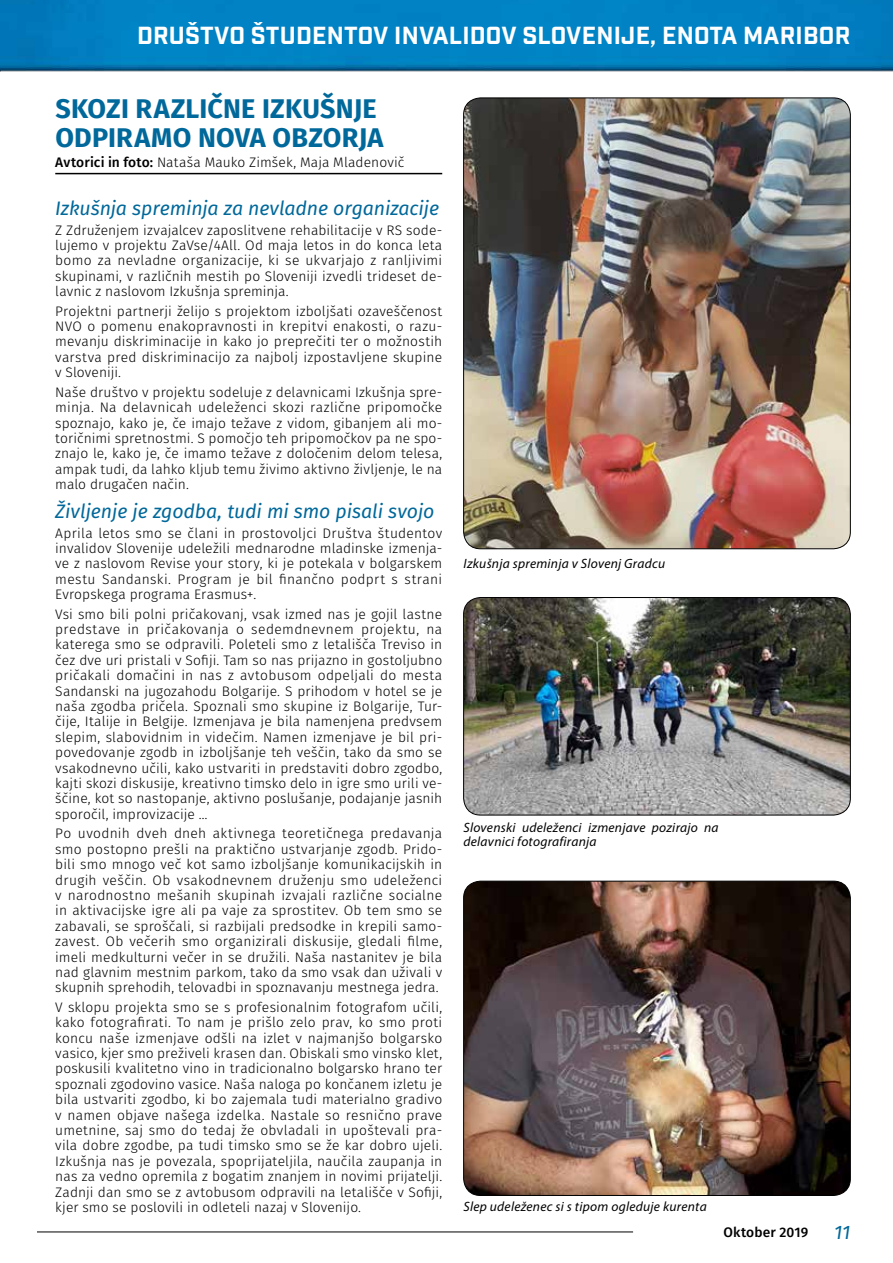
<style>
.page{position:relative;width:893px;height:1263px;background:#fff}
.page>*{position:absolute;margin:0;border:0;box-sizing:border-box;transform-origin:0 0}
.t1{font:700 27px/29px "Fira Sans";letter-spacing:.005em;color:#00689a}
.t2{font:700 24px "Industry";letter-spacing:.01em;color:#fff}
.t3{font:italic 19.5px "Fira Sans";letter-spacing:-.01em;color:#00689a}
.t4{font:300 13.8px/15.5px "Fira Sans";letter-spacing:.005em;color:#000;text-align:justify}
.t5{font:500 13.8px "Fira Sans";letter-spacing:.01em;color:#000}
.t6{font:italic 13.5px/13.5px "Myriad Pro";letter-spacing:.02em;color:#000}
.s1{font-weight:500}
</style>
<div class="page">
<img style="left:0;top:0;width:893px;height:1232px">
<hr style="left:37px;top:1232px;width:596px;height:1px;background:#000">
<hr style="left:55px;top:173px;width:387px;height:1px;background:#000">
<img style="left:464px;top:98px;width:386px;height:451px">
<img style="left:464px;top:597px;width:386px;height:218px">
<div style="left:463px;top:597px;width:387px;height:218px;border:1px solid #000;border-radius:17px"></div>
<img style="left:464px;top:881px;width:386px;height:314px">
<div style="left:463px;top:881px;width:387px;height:314px;border:1px solid #000;border-radius:17px"></div>
<h2 class="t2" style="left:137px;top:21px;width:715px">DRUŠTVO ŠTUDENTOV INVALIDOV SLOVENIJE, ENOTA MARIBOR</h2>
<h1 class="t1" style="left:55px;top:94px;width:330px">SKOZI RAZLIČNE IZKUŠNJE<br>ODPIRAMO NOVA OBZORJA</h1>
<p class="t4" style="left:55px;top:154px;width:351px"><span class="s1">Avtorici in foto:</span> Nataša Mauko Zimšek, Maja Mladenovič</p>
<h3 class="t3" style="left:55px;top:194px;width:386px">Izkušnja spreminja za nevladne organizacije</h3>
<p class="t4" style="left:55px;top:222px;width:388px">Z Združenjem izvajalcev zaposlitvene rehabilitacije v RS sode&shy;lujemo v projektu ZaVse/4All. Od maja letos in do konca leta bomo za nevladne organizacije, ki se ukvarjajo z ranljivimi skupinami, v različnih mestih po Sloveniji izvedli trideset de&shy;lavnic z naslovom Izkušnja spreminja.</p>
<p class="t4" style="left:55px;top:303px;width:388px">Projektni partnerji želijo s projektom izboljšati ozaveščenost NVO o pomenu enakopravnosti in krepitvi enakosti, o razu&shy;mevanju diskriminacije in kako jo preprečiti ter o možnostih varstva pred diskriminacijo za najbolj izpostavljene skupine v Sloveniji.</p>
<p class="t4" style="left:55px;top:384px;width:388px">Naše društvo v projektu sodeluje z delavnicami Izkušnja spre&shy;minja. Na delavnicah udeleženci skozi različne pripomočke spoznajo, kako je, če imajo težave z vidom, gibanjem ali mo&shy;toričnimi spretnostmi. S pomočjo teh pripomočkov pa ne spo&shy;znajo le, kako je, če imamo težave z določenim delom telesa, ampak tudi, da lahko kljub temu živimo aktivno življenje, le na malo drugačen način.</p>
<h3 class="t3" style="left:55px;top:497px;width:381px">Življenje je zgodba, tudi mi smo pisali svojo</h3>
<p class="t4" style="left:55px;top:525px;width:388px">Aprila letos smo se člani in prostovoljci Društva študentov invalidov Slovenije udeležili mednarodne mladinske izmenja&shy;ve z naslovom Revise your story, ki je potekala v bolgarskem mestu Sandanski. Program je bil finančno podprt s strani Evropskega programa Erasmus+.</p>
<p class="t4" style="left:55px;top:606px;width:388px">Vsi smo bili polni pričakovanj, vsak izmed nas je gojil lastne predstave in pričakovanja o sedemdnevnem projektu, na katerega smo se odpravili. Poleteli smo z letališča Treviso in čez dve uri pristali v Sofiji. Tam so nas prijazno in gostoljubno pričakali domačini in nas z avtobusom odpeljali do mesta Sandanski na jugozahodu Bolgarije. S prihodom v hotel se je naša zgodba pričela. Spoznali smo skupine iz Bolgarije, Tur&shy;čije, Italije in Belgije. Izmenjava je bila namenjena predvsem slepim, slabovidnim in videčim. Namen izmenjave je bil pri&shy;povedovanje zgodb in izboljšanje teh veščin, tako da smo se vsakodnevno učili, kako ustvariti in predstaviti dobro zgodbo, kajti skozi diskusije, kreativno timsko delo in igre smo urili ve&shy;ščine, kot so nastopanje, aktivno poslušanje, podajanje jasnih sporočil, improvizacije …</p>
<p class="t4" style="left:55px;top:826px;width:388px">Po uvodnih dveh dneh aktivnega teoretičnega predavanja smo postopno prešli na praktično ustvarjanje zgodb. Prido&shy;bili smo mnogo več kot samo izboljšanje komunikacijskih in drugih veščin. Ob vsakodnevnem druženju smo udeleženci v narodnostno mešanih skupinah izvajali različne socialne in aktivacijske igre ali pa vaje za sprostitev. Ob tem smo se zabavali, se sproščali, si razbijali predsodke in krepili samo&shy;zavest. Ob večerih smo organizirali diskusije, gledali filme, imeli medkulturni večer in se družili. Naša nastanitev je bila nad glavnim mestnim parkom, tako da smo vsak dan uživali v skupnih sprehodih, telovadbi in spoznavanju mestnega jedra.</p>
<p class="t4" style="left:55px;top:999px;width:389px">V sklopu projekta smo se s profesionalnim fotografom učili, kako fotografirati. To nam je prišlo zelo prav, ko smo proti koncu naše izmenjave odšli na izlet v najmanjšo bolgarsko vasico, kjer smo preživeli krasen dan. Obiskali smo vinsko klet, poskusili kvalitetno vino in tradicionalno bolgarsko hrano ter spoznali zgodovino vasice. Naša naloga po končanem izletu je bila ustvariti zgodbo, ki bo zajemala tudi materialno gradivo v namen objave našega izdelka. Nastale so resnično prave umetnine, saj smo do tedaj že obvladali in upoštevali pra&shy;vila dobre zgodbe, pa tudi timsko smo se že kar dobro ujeli.<br>Izkušnja nas je povezala, spoprijateljila, naučila zaupanja in nas za vedno opremila z bogatim znanjem in novimi prijatelji.<br>Zadnji dan smo se z avtobusom odpravili na letališče v Sofiji, kjer smo se poslovili in odleteli nazaj v Slovenijo.</p>
<p class="t6" style="left:463px;top:556px;width:203px">Izkušnja spreminja v Slovenj Gradcu</p>
<p class="t6" style="left:463px;top:821px;width:257px">Slovenski udeleženci izmenjave pozirajo na delavnici fotografiranja</p>
<p class="t6" style="left:463px;top:1200px;width:245px">Slep udeleženec si s tipom ogleduje kurenta</p>
<p class="t5" style="left:723px;top:1222px;width:86px">Oktober 2019</p>
<h3 class="t3" style="left:834px;top:1219px;width:18px">11</h3>
</div>
